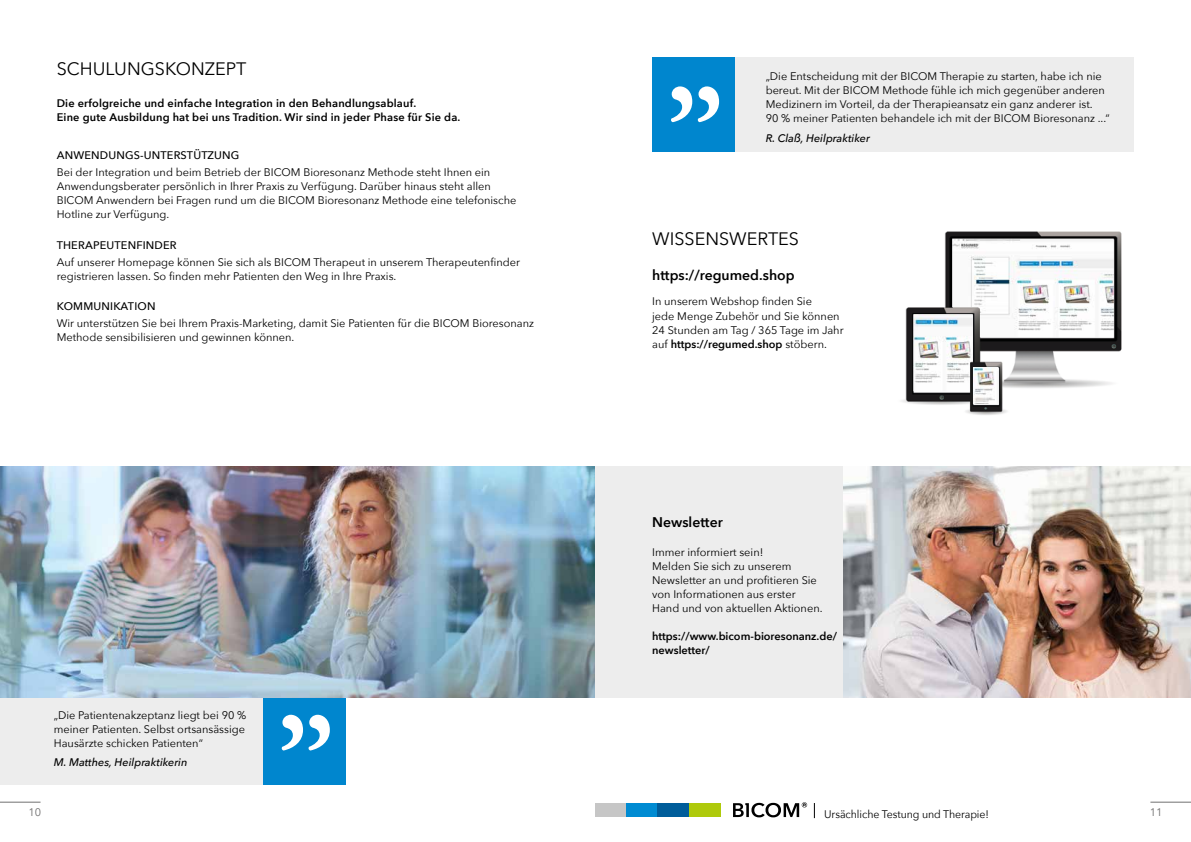
<style>
.page{position:relative;width:1191px;height:842px;background:#fff}
.page>*{position:absolute;margin:0;border:0;box-sizing:border-box;transform-origin:0 0}
.t1{font:18px "Avenir Next";color:#000}
.t2{font:600 14px "Avenir Next";color:#000}
.t3{font:11px/14px "Avenir Next";color:#000}
.t4{font:600 11px/14px "Avenir Next";letter-spacing:.015em;color:#000}
.t5{font:500 11px "Avenir Next";letter-spacing:.015em;color:#000}
.t6{font:italic 500 11px "Avenir Next";color:#000}
.t7{font:11px "Avenir Next";color:#000;scale:.96 1}
.t8{font:11px "Avenir Next";color:#706f6f}
.s1{font-weight:600}
</style>
<div class="page">
<img style="left:901px;top:231px;width:221px;height:184px">
<img style="left:952px;top:239px;width:161px;height:99px">
<img style="left:913px;top:314px;width:59px;height:77px">
<img style="left:973px;top:367px;width:25px;height:37px">
<img style="left:0;top:466px;width:595px;height:232px">
<div style="left:595px;top:466px;width:248px;height:232px;background:#ededed"></div>
<hr style="left:1150px;top:802px;width:41px;height:1px;background:#706f6f">
<div style="left:0;top:698px;width:346px;height:87px;background:#ededed"></div>
<div style="left:264px;top:698px;width:82px;height:87px;background:#0086ce"></div>
<svg style="left:281px;top:715px;width:49px;height:35px"></svg>
<div style="left:734px;top:57px;width:400px;height:95px;background:#ededed"></div>
<div style="left:652px;top:57px;width:82px;height:95px;background:#0086ce"></div>
<svg style="left:671px;top:86px;width:48px;height:36px"></svg>
<hr style="left:0;top:802px;width:41px;height:1px;background:#706f6f">
<img style="left:843px;top:466px;width:348px;height:232px">
<svg style="left:733px;top:802px;width:74px;height:15px"></svg>
<svg style="left:814px;top:803px;width:1px;height:15px"></svg>
<div style="left:595px;top:803px;width:31px;height:14px;background:#c6c6c6"></div>
<div style="left:626px;top:803px;width:32px;height:14px;background:#008bd2"></div>
<div style="left:658px;top:803px;width:31px;height:14px;background:#005d9a"></div>
<div style="left:689px;top:803px;width:31px;height:14px;background:#afca0b"></div>
<h1 class="t1" style="left:57px;top:53px;width:191px">SCHULUNGSKONZEPT</h1>
<p class="t4" style="left:57px;top:96px;width:405px">Die erfolgreiche und einfache Integration in den Behandlungsablauf.<br>Eine gute Ausbildung hat bei uns Tradition. Wir sind in jeder Phase für Sie da.</p>
<p class="t5" style="left:57px;top:146px;width:184px">ANWENDUNGS-UNTERSTÜTZUNG</p>
<p class="t3" style="left:57px;top:165px;width:461px">Bei der Integration und beim Betrieb der BICOM Bioresonanz Methode steht Ihnen ein Anwendungsberater persönlich in Ihrer Praxis zu Verfügung. Darüber hinaus steht allen BICOM Anwendern bei Fragen rund um die BICOM Bioresonanz Methode eine telefonische Hotline zur Verfügung.</p>
<p class="t5" style="left:57px;top:236px;width:121px">THERAPEUTENFINDER</p>
<p class="t3" style="left:57px;top:254px;width:465px">Auf unserer Homepage können Sie sich als BICOM Therapeut in unserem Therapeutenfinder registrieren lassen. So finden mehr Patienten den Weg in Ihre Praxis.</p>
<p class="t5" style="left:57px;top:297px;width:100px">KOMMUNIKATION</p>
<p class="t3" style="left:57px;top:316px;width:479px">Wir unterstützen Sie bei Ihrem Praxis-Marketing, damit Sie Patienten für die BICOM Bioresonanz<br>Methode sensibilisieren und gewinnen können.</p>
<p class="t3" style="left:54px;top:707px;width:194px;text-align:justify">„Die Patientenakzeptanz liegt bei 90 % meiner Patienten. Selbst ortsansässige Hausärzte schicken Patienten“</p>
<p class="t6" style="left:54px;top:753px;width:135px">M. Matthes, Heilpraktikerin</p>
<p class="t8" style="left:28px;top:803px;width:14px">10</p>
<p class="t3" style="left:765px;top:69px;width:346px">„Die Entscheidung mit der BICOM Therapie zu starten, habe ich nie bereut. Mit der BICOM Methode fühle ich mich gegenüber anderen Medizinern im Vorteil, da der Therapieansatz ein ganz anderer ist.<br>90 % meiner Patienten behandele ich mit der BICOM Bioresonanz ...“</p>
<p class="t6" style="left:765px;top:129px;width:106px">R. Claß, Heilpraktiker</p>
<h1 class="t1" style="left:652px;top:223px;width:148px">WISSENSWERTES</h1>
<p class="t2" style="left:652px;top:264px;width:144px">https://regumed.shop</p>
<p class="t3" style="left:652px;top:294px;width:193px">In unserem Webshop finden Sie<br>jede Menge Zubehör und Sie können 24 Stunden am Tag / 365 Tage im Jahr auf <span class="s1">https://regumed.shop</span> stöbern.</p>
<p class="t2" style="left:652px;top:510px;width:72px">Newsletter</p>
<p class="t3" style="left:652px;top:544px;width:172px">Immer informiert sein!<br>Melden Sie sich zu unserem<br>Newsletter an und profitieren Sie von Informationen aus erster<br>Hand und von aktuellen Aktionen.</p>
<p class="t4" style="left:652px;top:629px;width:186px">https://www.bicom-bioresonanz.de/ newsletter/</p>
<p class="t7" style="left:824px;top:804px;width:173px">Ursächliche Testung und Therapie!</p>
<p class="t8" style="left:1149px;top:803px;width:14px">11</p>
</div>
